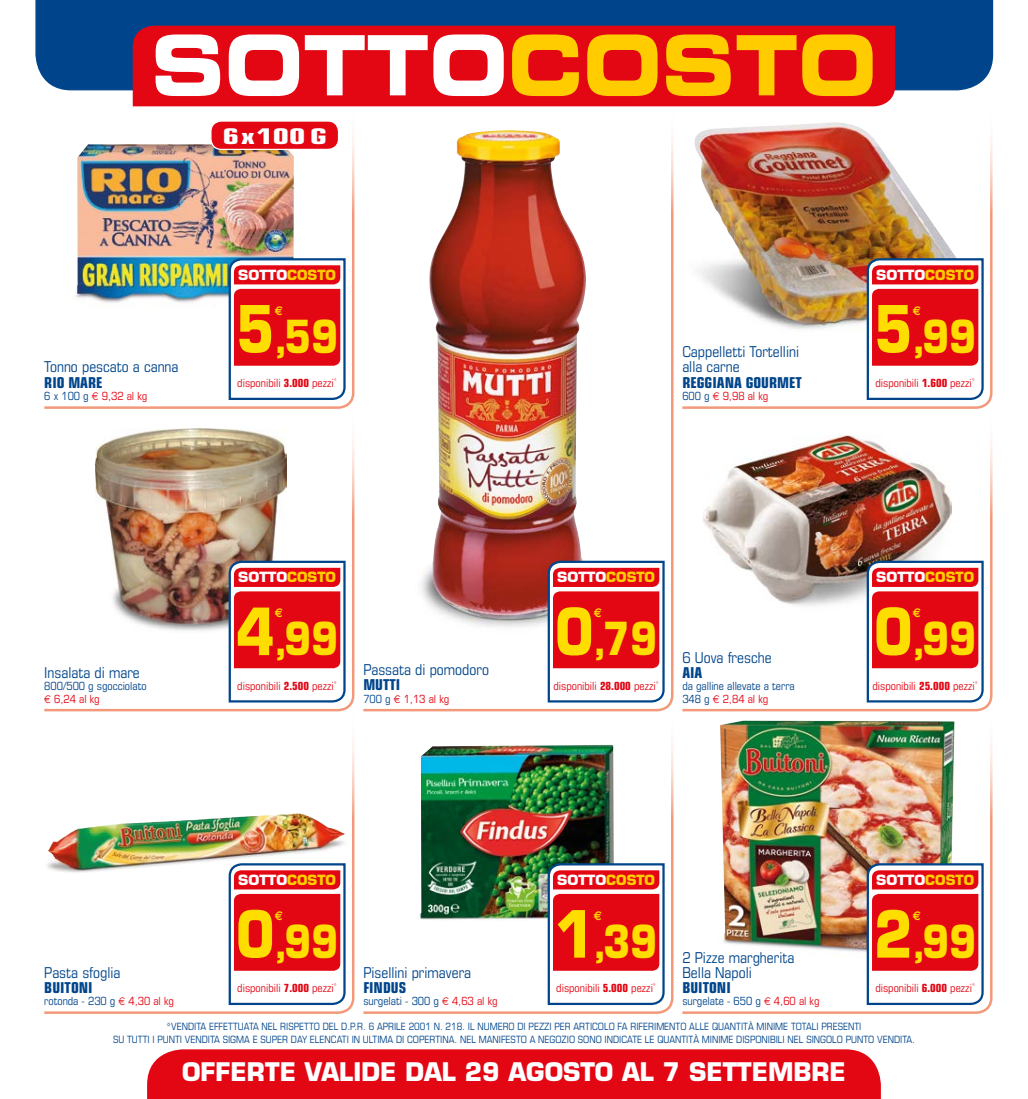
<style>
.page{position:relative;width:1028px;height:1099px;background:#fff}
.page>*{position:absolute;margin:0;border:0;box-sizing:border-box;transform-origin:0 0}
.t1{font:83.12px "Eurostile Bold Extended Two";color:#fff;scale:.85 1}
.t2{font:700 63.38px "Eurostile";color:#fd0;scale:.85 1}
.t3{font:700 44.38px "Eurostile";color:#fd0;scale:.85 1}
.t4{font:700 25px "Eurostile";color:#fff}
.t5{font:700 condensed 21.62px "Eurostile";color:#fff;scale:1.5 1}
.t6{font:condensed 15px/15px "Eurostile";color:#00458b}
.t7{font:700 condensed 15px "Eurostile";color:#00458b}
.t8{font:700 13.75px "Eurostile";color:#fff;scale:1.04 1}
.t9{font:700 12.62px "Euro Sans";color:#fd0;scale:.85 1}
.t10{font:condensed 11.25px "Eurostile";color:#e30613}
.t11{font:condensed 11.25px/12.5px "Eurostile";color:#00458b}
.t12{font:condensed 10px/12.5px "Eurostile";color:#00458b;text-align:center}
.s1{color:#fc0}
.s2{color:#00458b}
.s3{font-family:"Euro Sans";font-stretch:normal}
.s4{font-size:38px}
.s5{font-weight:700}
.s6{font-family:"Euro Sans";font-stretch:normal;color:#e30613}
.s7{color:#e30613}
</style>
<div class="page">
<div style="left:35px;top:0;width:958px;height:91px;background:#00458b"></div>
<div style="left:133px;top:26px;width:762px;height:80px;background:#e30613"></div>
<div style="left:147px;top:1049px;width:734px;height:49px;background:#e30613"></div>
<img style="left:44px;top:740px;width:311px;height:274px">
<svg style="left:227px;top:862px;width:120px;height:144px"></svg>
<img style="left:683px;top:435px;width:310px;height:274px">
<svg style="left:865px;top:559px;width:119px;height:144px"></svg>
<img style="left:680px;top:104px;width:313px;height:305px">
<svg style="left:865px;top:257px;width:119px;height:144px"></svg>
<img style="left:44px;top:428px;width:311px;height:284px">
<svg style="left:227px;top:559px;width:120px;height:144px"></svg>
<img style="left:361px;top:104px;width:313px;height:605px">
<svg style="left:546px;top:559px;width:119px;height:144px"></svg>
<img style="left:682px;top:709px;width:311px;height:305px">
<svg style="left:865px;top:862px;width:119px;height:144px"></svg>
<img style="left:363px;top:709px;width:311px;height:305px">
<svg style="left:546px;top:862px;width:119px;height:144px"></svg>
<img style="left:44px;top:104px;width:312px;height:305px">
<svg style="left:227px;top:257px;width:120px;height:144px"></svg>
<div style="left:211px;top:121px;width:127px;height:28px;background:#e30613;border-radius:11px"></div>
<div style="left:210px;top:120px;width:129px;height:30px;border:1px solid #fff;border-radius:11px"></div>
<h1 class="t1" style="left:151px;top:7px;width:855px">SOTTO<span class="s1">COSTO</span></h1>
<h3 class="t5" style="left:223px;top:123px;width:71px">6 x 100 G</h3>
<h3 class="t6" style="left:44px;top:359px;width:136px">Tonno pescato a canna</h3>
<h3 class="t7" style="left:44px;top:373px;width:60px">RIO MARE</h3>
<p class="t10" style="left:44px;top:389px;width:104px"><span class="s2">6 x 100 g</span> <span class="s3">€</span> 9,32 al kg</p>
<h3 class="t8" style="left:238px;top:266px;width:95px">SOTTO<span class="s1">COSTO</span></h3>
<h2 class="t2" style="left:236px;top:290px;width:47px">5</h2>
<p class="t9" style="left:275px;top:303px;width:11px">€</p>
<h3 class="t3" style="left:274px;top:309px;width:77px"><span class="s4">,</span>59</h3>
<p class="t10" style="left:237px;top:376px;width:101px">disponibili <span class="s5">3.000</span> pezzi<sup>*</sup></p>
<h3 class="t6" style="left:682px;top:344px;width:118px">Cappelletti Tortellini alla carne</h3>
<h3 class="t7" style="left:682px;top:373px;width:121px">REGGIANA GOURMET</h3>
<p class="t10" style="left:682px;top:389px;width:87px"><span class="s2">600 g</span> <span class="s3">€</span> 9,98 al kg</p>
<h3 class="t6" style="left:44px;top:664px;width:97px">Insalata di mare</h3>
<p class="t11" style="left:44px;top:679px;width:104px">800/500 g sgocciolato <span class="s6">€</span> <span class="s7">6,24 al kg</span></p>
<h3 class="t8" style="left:238px;top:568px;width:95px">SOTTO<span class="s1">COSTO</span></h3>
<h2 class="t2" style="left:236px;top:592px;width:47px">4</h2>
<p class="t9" style="left:275px;top:605px;width:11px">€</p>
<h3 class="t3" style="left:274px;top:611px;width:77px"><span class="s4">,</span>99</h3>
<p class="t10" style="left:237px;top:678px;width:101px">disponibili <span class="s5">2.500</span> pezzi<sup>*</sup></p>
<h3 class="t6" style="left:363px;top:662px;width:127px">Passata di pomodoro</h3>
<h3 class="t7" style="left:363px;top:675px;width:38px">MUTTI</h3>
<p class="t10" style="left:363px;top:691px;width:87px"><span class="s2">700 g</span> <span class="s3">€</span> 1,13 al kg</p>
<h3 class="t8" style="left:557px;top:568px;width:95px">SOTTO<span class="s1">COSTO</span></h3>
<h2 class="t2" style="left:555px;top:592px;width:47px">0</h2>
<p class="t9" style="left:593px;top:605px;width:11px">€</p>
<h3 class="t3" style="left:593px;top:611px;width:77px"><span class="s4">,</span>79</h3>
<p class="t10" style="left:553px;top:679px;width:107px">disponibili <span class="s5">28.000</span> pezzi<sup>*</sup></p>
<h3 class="t6" style="left:682px;top:649px;width:91px">6 Uova fresche</h3>
<h3 class="t7" style="left:682px;top:663px;width:22px">AIA</h3>
<p class="t11" style="left:682px;top:679px;width:114px">da galline allevate a terra<br>348 g <span class="s6">€</span> <span class="s7">2,84 al kg</span></p>
<h3 class="t8" style="left:876px;top:266px;width:95px">SOTTO<span class="s1">COSTO</span></h3>
<h2 class="t2" style="left:874px;top:290px;width:47px">5</h2>
<p class="t9" style="left:912px;top:303px;width:11px">€</p>
<h3 class="t3" style="left:912px;top:309px;width:77px"><span class="s4">,</span>99</h3>
<p class="t10" style="left:875px;top:376px;width:101px">disponibili <span class="s5">1.600</span> pezzi<sup>*</sup></p>
<h3 class="t8" style="left:876px;top:568px;width:95px">SOTTO<span class="s1">COSTO</span></h3>
<h2 class="t2" style="left:874px;top:592px;width:47px">0</h2>
<p class="t9" style="left:912px;top:605px;width:11px">€</p>
<h3 class="t3" style="left:912px;top:611px;width:77px"><span class="s4">,</span>99</h3>
<p class="t10" style="left:872px;top:678px;width:107px">disponibili <span class="s5">25.000</span> pezzi<sup>*</sup></p>
<h3 class="t8" style="left:238px;top:871px;width:95px">SOTTO<span class="s1">COSTO</span></h3>
<h2 class="t2" style="left:236px;top:895px;width:47px">0</h2>
<p class="t9" style="left:275px;top:908px;width:11px">€</p>
<h3 class="t8" style="left:876px;top:871px;width:95px">SOTTO<span class="s1">COSTO</span></h3>
<h2 class="t2" style="left:874px;top:895px;width:47px">2</h2>
<p class="t9" style="left:912px;top:908px;width:11px">€</p>
<h3 class="t8" style="left:557px;top:871px;width:95px">SOTTO<span class="s1">COSTO</span></h3>
<h2 class="t2" style="left:555px;top:895px;width:47px">1</h2>
<p class="t9" style="left:593px;top:908px;width:11px">€</p>
<h3 class="t3" style="left:274px;top:913px;width:77px"><span class="s4">,</span>99</h3>
<p class="t10" style="left:237px;top:981px;width:101px">disponibili <span class="s5">7.000</span> pezzi<sup>*</sup></p>
<p class="t12" style="left:113px;top:1020px;width:803px">*VENDITA EFFETTUATA NEL RISPETTO DEL D.P.R. 6 APRILE 2001 N. 218. IL NUMERO DI PEZZI PER ARTICOLO FA RIFERIMENTO ALLE QUANTITÀ MINIME TOTALI PRESENTI<br>SU TUTTI I PUNTI VENDITA SIGMA E SUPER DAY ELENCATI IN ULTIMA DI COPERTINA. NEL MANIFESTO A NEGOZIO SONO INDICATE LE QUANTITÀ MINIME DISPONIBILI NEL SINGOLO PUNTO VENDITA.</p>
<h3 class="t3" style="left:912px;top:913px;width:77px"><span class="s4">,</span>99</h3>
<p class="t10" style="left:875px;top:981px;width:101px">disponibili <span class="s5">6.000</span> pezzi<sup>*</sup></p>
<h3 class="t3" style="left:593px;top:913px;width:77px"><span class="s4">,</span>39</h3>
<p class="t10" style="left:556px;top:981px;width:101px">disponibili <span class="s5">5.000</span> pezzi<sup>*</sup></p>
<h3 class="t6" style="left:682px;top:949px;width:113px">2 Pizze margherita<br>Bella Napoli</h3>
<h3 class="t7" style="left:682px;top:978px;width:50px">BUITONI</h3>
<p class="t11" style="left:682px;top:994px;width:138px">surgelate - 650 g <span class="s6">€</span> <span class="s7">4,60 al kg</span></p>
<h3 class="t6" style="left:44px;top:964px;width:78px">Pasta sfoglia</h3>
<h3 class="t7" style="left:44px;top:978px;width:50px">BUITONI</h3>
<p class="t11" style="left:44px;top:994px;width:131px">rotonda - 230 g <span class="s6">€</span> <span class="s7">4,30 al kg</span></p>
<h3 class="t6" style="left:363px;top:964px;width:109px">Pisellini primavera</h3>
<h3 class="t7" style="left:363px;top:978px;width:44px">FINDUS</h3>
<p class="t11" style="left:363px;top:994px;width:136px">surgelati - 300 g <span class="s6">€</span> <span class="s7">4,63 al kg</span></p>
<h3 class="t4" style="left:182px;top:1056px;width:665px">OFFERTE VALIDE DAL 29 AGOSTO AL 7 SETTEMBRE</h3>
</div>
